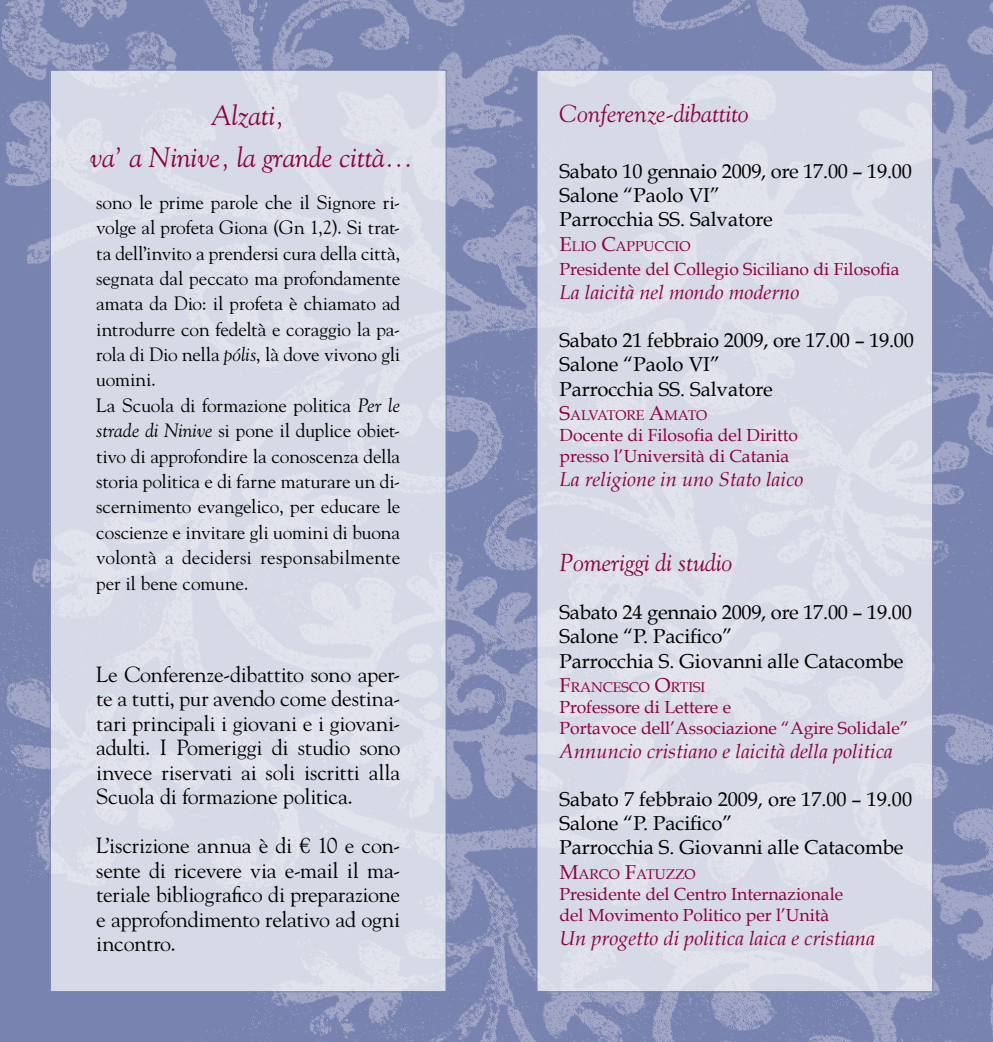
<style>
.page{position:relative;width:993px;height:1042px;background:#fff}
.page>*{position:absolute;margin:0;border:0;box-sizing:border-box;transform-origin:0 0}
.t1{font:italic 28px/42px "Goudy Std";color:#8f003f;text-align:center}
.t2{font:italic 24.5px "Goudy Std";color:#8f003f}
.t3{font:21.88px/24.5px "Goudy Std";letter-spacing:-.01em;color:#000;text-align:justify}
.t4{font:20.12px/24.2px "Book Antiqua";color:#000}
.t5{font:italic 20.12px "Book Antiqua";color:#8f003f}
.t6{font:19.25px/25.4px "Goudy Std";letter-spacing:-.005em;color:#000}
.t7{font:17.5px/21px "Book Antiqua";color:#8f003f}
.t8{font:14.17px "Book Antiqua";color:#8f003f}
.t9{font:14.17px "Book Antiqua";letter-spacing:-.02em;color:#8f003f}
.s1{font-style:italic}
.s2{font-size:20.12px}
</style>
<div class="page">
<img style="left:0;top:0;width:992px;height:1042px">
<div style="left:536px;top:69px;width:397px;height:923px;background:#d6d9e6;border:1px solid #7883af"></div>
<div style="left:50px;top:69px;width:396px;height:923px;background:#d6d9e6;border:1px solid #7883af"></div>
<h1 class="t1" style="left:90px;top:94px;width:324px">Alzati,<br>va’ a Ninive, la grande città...</h1>
<p class="t6" style="left:96px;top:189px;width:305px">sono le prime parole che il Signore ri&shy;volge al profeta Giona (Gn 1,2). Si trat&shy;ta dell’invito a prendersi cura della città, segnata dal peccato ma profondamente amata da Dio: il profeta è chiamato ad introdurre con fedeltà e coraggio la pa&shy;rola di Dio nella <span class="s1">pólis</span>, là dove vivono gli uomini.<br>La Scuola di formazione politica <span class="s1">Per le strade di Ninive</span> si pone il duplice obiet&shy;tivo di approfondire la conoscenza della storia politica e di farne maturare un di&shy;scernimento evangelico, per educare le coscienze e invitare gli uomini di buona volontà a decidersi responsabilmente per il bene comune.</p>
<p class="t3" style="left:96px;top:661px;width:305px">Le Conferenze-dibattito sono aper&shy;te a tutti, pur avendo come destina&shy;tari principali i giovani e i giovani&shy;adulti. I Pomeriggi di studio sono invece riservati ai soli iscritti alla Scuola di formazione politica.</p>
<p class="t3" style="left:96px;top:833px;width:305px">L’iscrizione annua è di € 10 e con&shy;sente di ricevere via e-mail il ma&shy;teriale bibliografico di preparazione e approfondimento relativo ad ogni incontro.</p>
<p class="t2" style="left:559px;top:99px;width:191px">Conferenze-dibattito</p>
<p class="t4" style="left:559px;top:159px;width:353px">Sabato 10 gennaio 2009, ore 17.00 – 19.00<br>Salone “Paolo VI”<br>Parrocchia SS. Salvatore</p>
<p class="t8" style="left:559px;top:237px;width:132px"><span class="s2">E</span>LIO <span class="s2">C</span>APPUCCIO</p>
<p class="t7" style="left:559px;top:258px;width:341px">Presidente del Collegio Siciliano di Filosofia</p>
<p class="t5" style="left:559px;top:280px;width:241px">La laicità nel mondo moderno</p>
<p class="t4" style="left:559px;top:328px;width:356px">Sabato 21 febbraio 2009, ore 17.00 – 19.00<br>Salone “Paolo VI”<br>Parrocchia SS. Salvatore</p>
<p class="t9" style="left:559px;top:406px;width:149px"><span class="s2">S</span>ALVATORE <span class="s2">A</span>MATO</p>
<p class="t7" style="left:559px;top:424px;width:240px">Docente di Filosofia del Diritto presso l’Università di Catania</p>
<p class="t5" style="left:559px;top:467px;width:245px">La religione in uno Stato laico</p>
<p class="t2" style="left:559px;top:547px;width:174px">Pomeriggi di studio</p>
<p class="t4" style="left:559px;top:600px;width:353px">Sabato 24 gennaio 2009, ore 17.00 – 19.00<br>Salone “P. Pacifico”<br>Parrocchia S. Giovanni alle Catacombe</p>
<p class="t8" style="left:559px;top:678px;width:54px"><span class="s2">F</span>RANCESC</p>
<p class="t8" style="left:638px;top:678px;width:68px">O <span class="s2">O</span>RTISI</p>
<p class="t7" style="left:559px;top:696px;width:350px">Professore di Lettere e<br>Portavoce dell’Associazione “Agire Solidale”</p>
<p class="t5" style="left:559px;top:739px;width:334px">Annuncio cristiano e laicità della politica</p>
<p class="t4" style="left:559px;top:787px;width:354px">Sabato 7 febbraio 2009, ore 17.00 – 19.00<br>Salone “P. Pacifico”<br>Parrocchia S. Giovanni alle Catacombe</p>
<p class="t8" style="left:559px;top:865px;width:138px"><span class="s2">M</span>ARCO <span class="s2">F</span>ATUZZO</p>
<p class="t7" style="left:559px;top:883px;width:285px">Presidente del Centro Internazionale del Movimento Politico per l’Unità</p>
<p class="t5" style="left:559px;top:926px;width:317px">Un progetto di politica laica e cristiana</p>
</div>
